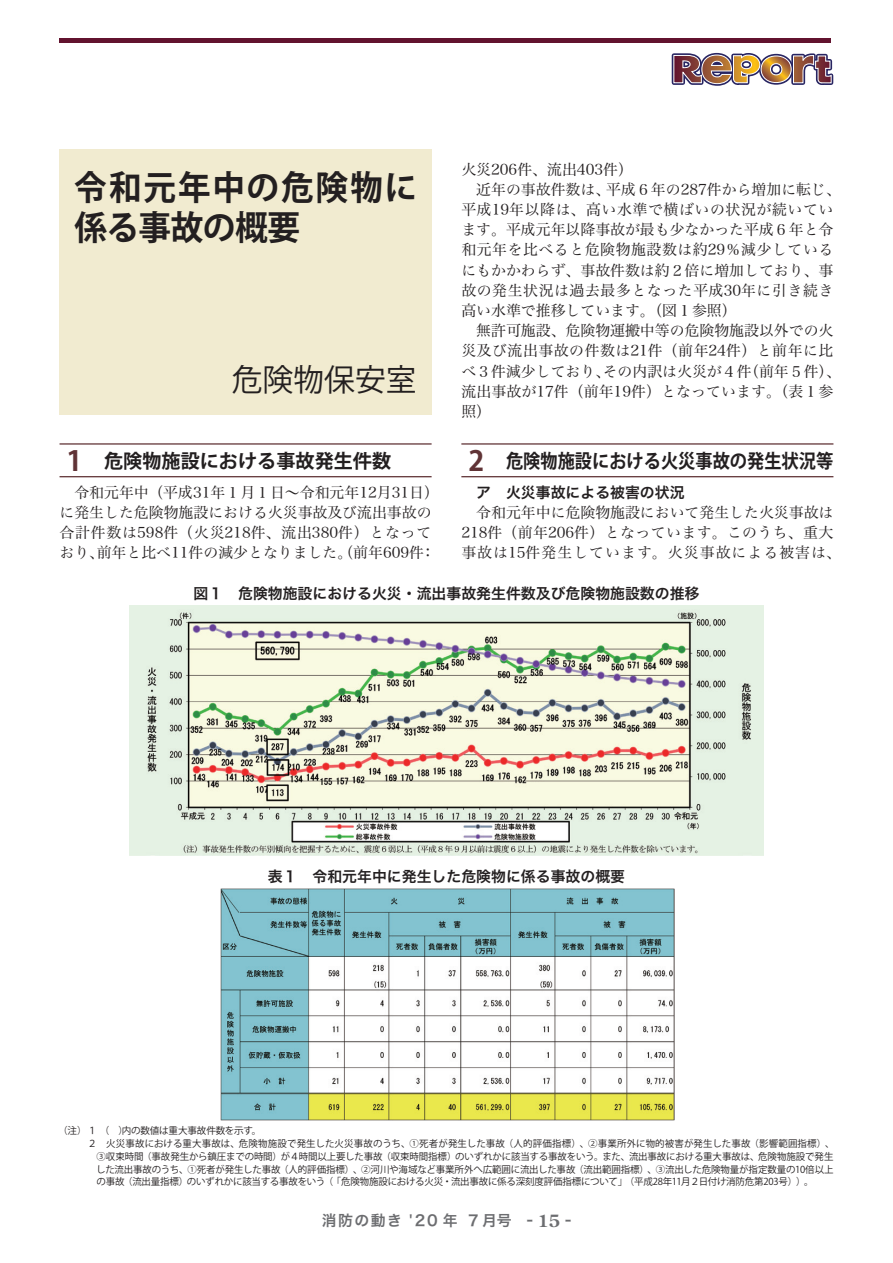
<style>
.page{position:relative;width:893px;height:1263px;background:#fff}
.page>*{position:absolute;margin:0;border:0;box-sizing:border-box;transform-origin:0 0}
.t1{font:700 34.05px/40.3px "Koz Go Pro";letter-spacing:.045em;color:#231f20;scale:.96 1}
.t2{font:30.9px "Koz Go Pro";color:#231f20}
.t3{font:700 19.2px "Koz Go Pro";color:#231f20;scale:.9 1}
.t4{font:700 19.2px "Koz Go Pro";color:#231f20}
.t5{font:14.85px/20.2px "Hira Min Pro N W3";color:#231f20}
.t6{font:14.85px "Hira Kaku Pro N W6";color:#231f20}
.t7{font:14.85px "Hira Kaku Pro W6";letter-spacing:.1em;color:#6c6d70}
.t8{font:9.6px "Koz Go Pro";letter-spacing:-.015em;color:#231f20}
.t9{font:9.6px "Koz Go Pro";letter-spacing:.015em;color:#231f20}
.s1{font-size:27.6px;color:#603336}
.s2{font-family:"Century Old Style Std";font-weight:700;font-size:16.95px}
</style>
<div class="page">
<div style="left:60px;top:149px;width:372px;height:266px;background:#f1ebd0"></div>
<hr style="left:60px;top:443px;width:372px;height:2px;background:#603336">
<hr style="left:60px;top:476px;width:372px;height:1px;background:#603336">
<hr style="left:461px;top:443px;width:372px;height:2px;background:#603336">
<hr style="left:461px;top:476px;width:372px;height:1px;background:#603336">
<img style="left:129px;top:606px;width:635px;height:250px">
<img style="left:221px;top:889px;width:453px;height:231px">
<div style="left:60px;top:38px;width:771px;height:5px;background:#62132f"></div>
<svg style="left:671px;top:52px;width:162px;height:34px"></svg>
<h1 class="t1" style="left:74px;top:170px;width:359px">令和元年中の危険物に係る事故の概要</h1>
<h2 class="t2" style="left:232px;top:359px;width:186px">危険物保安室</h2>
<p class="t5" style="left:461px;top:158px;width:381px">火災206件、流出403件）<br>　近年の事故件数は、平成６年の287件から増加に転じ、平成19年以降は、高い水準で横ばいの状況が続いています。平成元年以降事故が最も少なかった平成６年と令和元年を比べると危険物施設数は約29％減少しているにもかかわらず、事故件数は約２倍に増加しており、事故の発生状況は過去最多となった平成30年に引き続き高い水準で推移しています。（図１参照）<br>　無許可施設、危険物運搬中等の危険物施設以外での火災及び流出事故の件数は21件（前年24件）と前年に比べ３件減少しており、その内訳は火災が４件（前年５件）、流出事故が17件（前年19件）となっています。（表１参照）</p>
<p class="t4" style="left:67px;top:448px;width:326px"><span class="s1">1</span> 危険物施設における事故発生件数</p>
<p class="t3" style="left:468px;top:448px;width:407px"><span class="s1">2</span> 危険物施設における火災事故の発生状況等</p>
<p class="t5" style="left:60px;top:481px;width:381px">　令和元年中（平成31年１月１日～令和元年12月31日）に発生した危険物施設における火災事故及び流出事故の合計件数は598件（火災218件、流出380件）となっており、前年と比べ11件の減少となりました。（前年609件：</p>
<p class="t6" style="left:461px;top:479px;width:225px">　ア　火災事故による被害の状況</p>
<p class="t5" style="left:461px;top:501px;width:381px">　令和元年中に危険物施設において発生した火災事故は<br>218件（前年206件）となっています。このうち、重大事故は15件発生しています。火災事故による被害は、</p>
<p class="t6" style="left:193px;top:580px;width:507px">図１　危険物施設における火災・流出事故発生件数及び危険物施設数の推移</p>
<p class="t6" style="left:268px;top:863px;width:359px">表１　令和元年中に発生した危険物に係る事故の概要</p>
<p class="t8" style="left:58px;top:1124px;width:205px">（注） １　（　）内の数値は重大事故件数を示す。</p>
<p class="t9" style="left:88px;top:1137px;width:749px">２　火災事故における重大事故は、危険物施設で発生した火災事故のうち、①死者が発生した事故（人的評価指標）、②事業所外に物的被害が発生した事故（影響範囲指標）、</p>
<p class="t8" style="left:97px;top:1150px;width:738px">③収束時間（事故発生から鎮圧までの時間）が４時間以上要した事故（収束時間指標）のいずれかに該当する事故をいう。また、流出事故における重大事故は、危険物施設で発生</p>
<p class="t8" style="left:96px;top:1163px;width:739px">した流出事故のうち、①死者が発生した事故（人的評価指標）、②河川や海域など事業所外へ広範囲に流出した事故（流出範囲指標）、③流出した危険物量が指定数量の10倍以上</p>
<p class="t8" style="left:96px;top:1175px;width:719px">の事故（流出量指標）のいずれかに該当する事故をいう（「危険物施設における火災・流出事故に係る深刻度評価指標について」（平成28年11月２日付け消防危第203号））。</p>
<p class="t7" style="left:322px;top:1207px;width:251px">消防の動き '20 年 ７月号 - <span class="s2">15</span> -</p>
</div>
